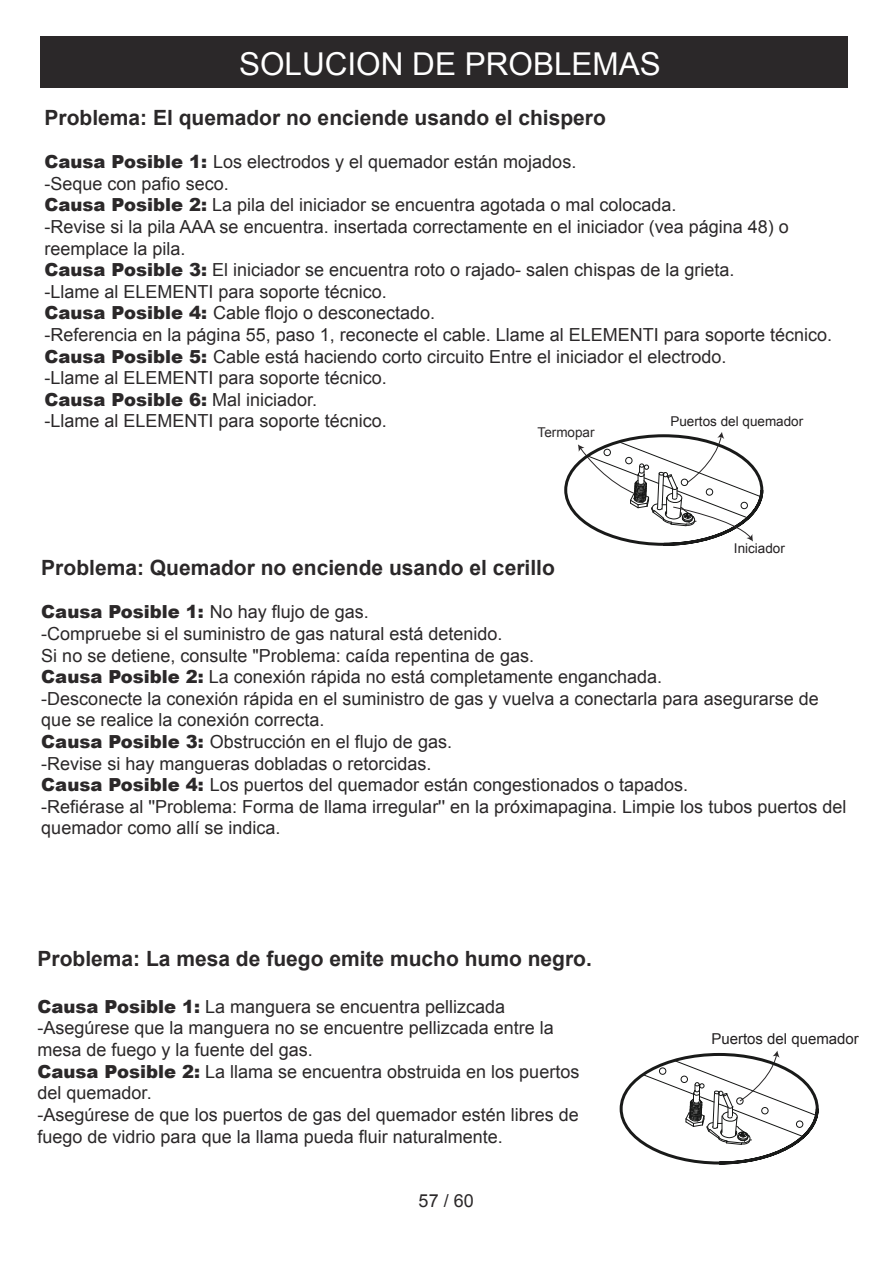
<style>
.page{position:relative;width:893px;height:1263px;background:#fff}
.page>*{position:absolute;margin:0;border:0;box-sizing:border-box;transform-origin:0 0}
.t1{font:31.5px "Arial";color:#fff}
.t2{font:700 21px "Arial";color:#2b2829}
.t3{font:18px/21.6px "Arial";color:#2b2829}
.t4{font:15px "Arial";color:#221f20}
.t5{font:13.5px "Arial";color:#221f20}
.t6{font:13.5px "Arial";color:#2b2829}
.s1{font-weight:900}
</style>
<div class="page">
<svg style="left:619px;top:1051px;width:200px;height:114px"></svg>
<svg style="left:564px;top:432px;width:200px;height:114px"></svg>
<div style="left:40px;top:37px;width:808px;height:51px;background:#2b2829"></div>
<h1 class="t1" style="left:239px;top:52px;width:423px">SOLUCION DE PROBLEMAS</h1>
<p class="t2" style="left:45px;top:110px;width:563px">Problema: El quemador no enciende usando el chispero</p>
<p class="t3" style="left:45px;top:153px;width:789px"><span class="s1">Causa Posible 1:</span> Los electrodos y el quemador est·n mojados.<br>-Seque con pafio seco.<br><span class="s1">Causa Posible 2:</span> La pila del iniciador se encuentra agotada o mal colocada.<br>-Revise si la pila AAA se encuentra. insertada correctamente en el iniciador (vea p·gina 48) o reemplace la pila.<br><span class="s1">Causa Posible 3:</span> El iniciador se encuentra roto o rajado- salen chispas de la grieta.<br>-Llame al ELEMENTI para soporte tÈcnico.<br><span class="s1">Causa Posible 4:</span> Cable flojo o desconectado.<br>-Referencia en la p·gina 55, paso 1, reconecte el cable. Llame al ELEMENTI para soporte tÈcnico.<br><span class="s1">Causa Posible 5:</span> Cable est· haciendo corto circuito Entre el iniciador el electrodo.<br>-Llame al ELEMENTI para soporte tÈcnico.<br><span class="s1">Causa Posible 6:</span> Mal iniciador.<br>-Llame al ELEMENTI para soporte tÈcnico.</p>
<p class="t5" style="left:670px;top:416px;width:134px">Puertos del quemador</p>
<p class="t6" style="left:538px;top:427px;width:59px">Termopar</p>
<p class="t5" style="left:734px;top:544px;width:53px">Iniciador</p>
<p class="t2" style="left:41px;top:560px;width:515px">Problema: Quemador no enciende usando el cerillo</p>
<p class="t3" style="left:41px;top:603px;width:807px"><span class="s1">Causa Posible 1:</span> No hay flujo de gas.<br>-Compruebe si el suministro de gas natural est· detenido.<br>Si no se detiene, consulte "Problema: caÌda repentina de gas.<br><span class="s1">Causa Posible 2:</span> La conexiÛn r·pida no est· completamente enganchada.<br>-Desconecte la conexiÛn r·pida en el suministro de gas y vuelva a conectarla para asegurarse de que se realice la conexiÛn correcta.<br><span class="s1">Causa Posible 3:</span> ObstrucciÛn en el flujo de gas.<br>-Revise si hay mangueras dobladas o retorcidas.<br><span class="s1">Causa Posible 4:</span> Los puertos del quemador est·n congestionados o tapados.<br>-RefiÈrase al ''Problema: Forma de llama irregular'' en la prÛximapagina. Limpie los tubos puertos del quemador como allÌ se indica.</p>
<p class="t2" style="left:38px;top:951px;width:556px">Problema: La mesa de fuego emite mucho humo negro.</p>
<p class="t3" style="left:38px;top:997px;width:543px"><span class="s1">Causa Posible 1:</span> La manguera se encuentra pellizcada -Aseg˙rese que la manguera no se encuentre pellizcada entre la mesa de fuego y la fuente del gas.<br><span class="s1">Causa Posible 2:</span> La llama se encuentra obstruida en los puertos del quemador.<br>-Aseg˙rese de que los puertos de gas del quemador estÈn libres de fuego de vidrio para que la llama pueda fluir naturalmente.</p>
<p class="t3" style="left:419px;top:1191px;width:57px">57 / 60</p>
<p class="t4" style="left:711px;top:1033px;width:149px">Puertos del quemador</p>
</div>
